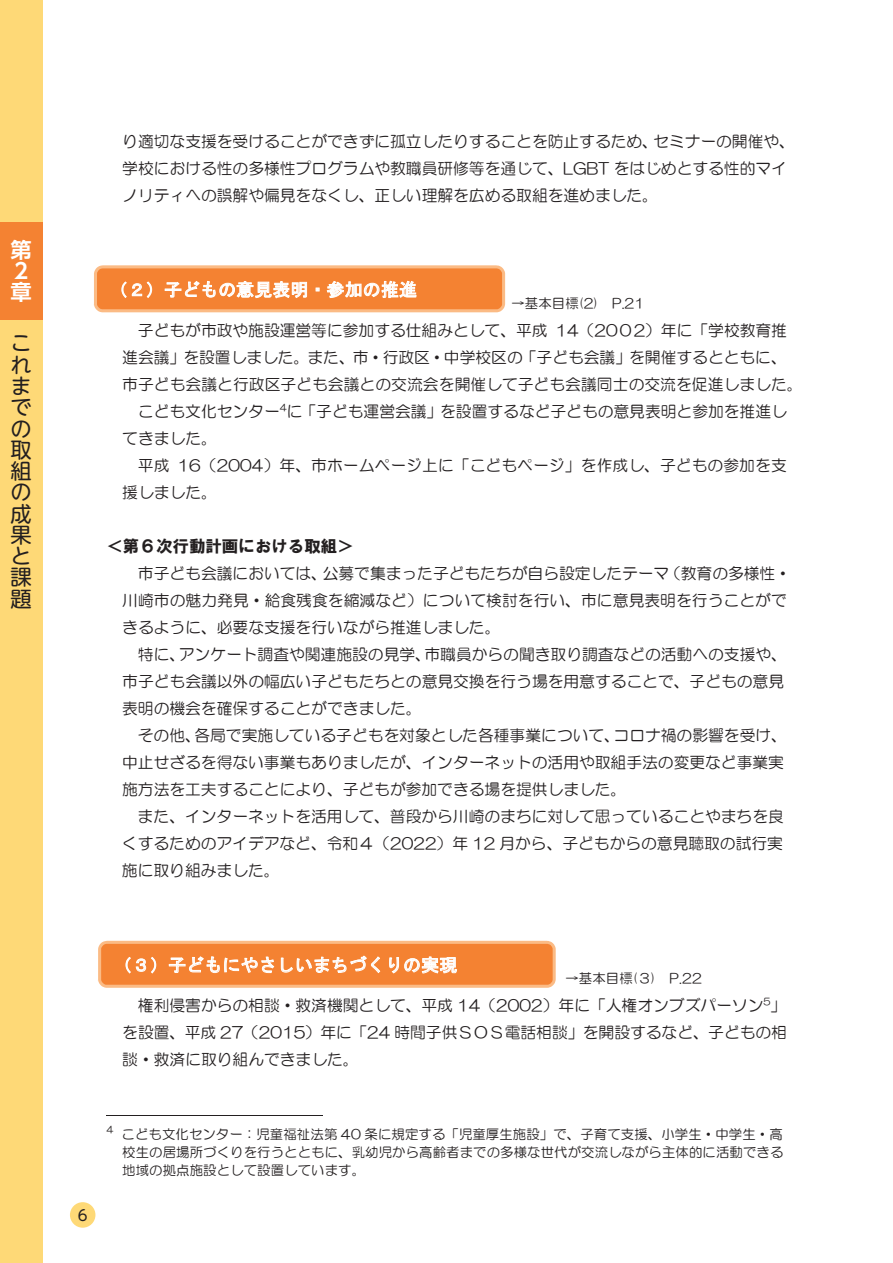
<style>
.page{position:relative;width:893px;height:1263px;background:#fff}
.page>*{position:absolute;margin:0;border:0;box-sizing:border-box;transform-origin:0 0}
.t1{font:21.3px/21.3px "UD Shin M Go Pro";color:#231f20;text-align:justify}
.t2{font:700 21.3px/21.3px "UD Shin Go NT Pro De";color:#fff;text-align:justify}
.t3{font:17.85px "MS Gothic";letter-spacing:.01em;color:#fff}
.t4{font:16.5px "HGS Soei Kakugothic UB";letter-spacing:.005em;color:#231f20}
.t5{font:15.75px/27px "HG Maru Gothic MPRO";letter-spacing:.005em;color:#231f20}
.t6{font:14.85px "UD Shin M Go Pro";color:#231f20}
.t7{font:13.35px/17.9px "HG Maru Gothic MPRO";letter-spacing:.01em;color:#231f20;text-align:justify}
</style>
<div class="page">
<hr style="left:106px;top:1115px;width:216px;height:1px;background:#231f20">
<svg style="left:94px;top:265px;width:411px;height:47px;background:#f59652"></svg>
<svg style="left:98px;top:941px;width:458px;height:47px;background:#f5934e"></svg>
<div style="left:0;top:0;width:43px;height:1263px;background:#fed977"></div>
<div style="left:70px;top:1202px;width:25px;height:26px;background:#fed977;border-radius:50%"></div>
<div style="left:0;top:222px;width:43px;height:98px;background:#f48232"></div>
<h1 class="t2" style="left:11px;top:239px;width:23px">第２章</h1>
<h1 class="t1" style="left:11px;top:332px;width:22px">これまでの取組の成果と課題</h1>
<p class="t5" style="left:122px;top:128px;width:674px">り適切な支援を受けることができずに孤立したりすることを防止するため、セミナーの開催や、学校における性の多様性プログラムや教職員研修等を通じて、LGBT をはじめとする性的マイノリティへの誤解や偏見をなくし、正しい理解を広める取組を進めました。</p>
<p class="t3" style="left:110px;top:281px;width:309px">（２）子どもの意見表明・参加の推進</p>
<p class="t7" style="left:511px;top:294px;width:135px">→基本目標(2) P.21</p>
<p class="t5" style="left:138px;top:317px;width:650px">子どもが市政や施設運営等に参加する仕組みとして、平成 14（20０2）年に「学校教育推</p>
<p class="t5" style="left:122px;top:344px;width:666px">進会議」を設置しました。また、市・行政区・中学校区の「子ども会議」を開催するとともに、</p>
<p class="t5" style="left:122px;top:371px;width:682px">市子ども会議と行政区子ども会議との交流会を開催して子ども会議同士の交流を促進しました。</p>
<p class="t5" style="left:138px;top:398px;width:650px">こども文化センター<sup>4</sup>に「子ども運営会議」を設置するなど子どもの意見表明と参加を推進し</p>
<p class="t5" style="left:122px;top:425px;width:96px">てきました。</p>
<p class="t5" style="left:138px;top:452px;width:650px">平成 16（2004）年、市ホームページ上に「こどもページ」を作成し、子どもの参加を支</p>
<p class="t5" style="left:122px;top:479px;width:96px">援しました。</p>
<p class="t4" style="left:106px;top:538px;width:249px">＜第６次行動計画における取組＞</p>
<p class="t5" style="left:122px;top:560px;width:670px;text-indent:16px">市子ども会議においては、公募で集まった子どもたちが自ら設定したテーマ（教育の多様性・川崎市の魅力発見・給食残食を縮減など）について検討を行い、市に意見表明を行うことができるように、必要な支援を行いながら推進しました。</p>
<p class="t5" style="left:122px;top:641px;width:666px;text-indent:16px">特に、アンケート調査や関連施設の見学、市職員からの聞き取り調査などの活動への支援や、市子ども会議以外の幅広い子どもたちとの意見交換を行う場を用意することで、子どもの意見表明の機会を確保することができました。</p>
<p class="t5" style="left:122px;top:722px;width:666px;text-indent:16px">その他、各局で実施している子どもを対象とした各種事業について、コロナ禍の影響を受け、中止せざるを得ない事業もありましたが、インターネットの活用や取組手法の変更など事業実施方法を工夫することにより、子どもが参加できる場を提供しました。</p>
<p class="t5" style="left:122px;top:803px;width:663px;text-align:justify;text-indent:16px">また、インターネットを活用して、普段から川崎のまちに対して思っていることやまちを良くするためのアイデアなど、令和４（2022）年 12 月から、子どもからの意見聴取の試行実施に取り組みました。</p>
<p class="t3" style="left:114px;top:956px;width:345px">（３）子どもにやさしいまちづくりの実現</p>
<p class="t7" style="left:565px;top:969px;width:138px">→基本目標(３) P.22</p>
<p class="t5" style="left:122px;top:992px;width:666px;text-align:justify;text-indent:16px">権利侵害からの相談・救済機関として、平成 14（2002）年に「人権オンブズパーソン<sup>5</sup>」を設置、平成 27（2015）年に「24 時間子供ＳＯＳ電話相談」を開設するなど、子どもの相談・救済に取り組んできました。</p>
<p class="t6" style="left:78px;top:1203px;width:11px">6</p>
<p class="t7" style="left:122px;top:1125px;width:663px;text-indent:-16px"><sup>4</sup> こども文化センター：児童福祉法第 40 条に規定する「児童厚生施設」で、子育て支援、小学生・中学生・高校生の居場所づくりを行うとともに、乳幼児から高齢者までの多様な世代が交流しながら主体的に活動できる地域の拠点施設として設置しています。</p>
</div>
